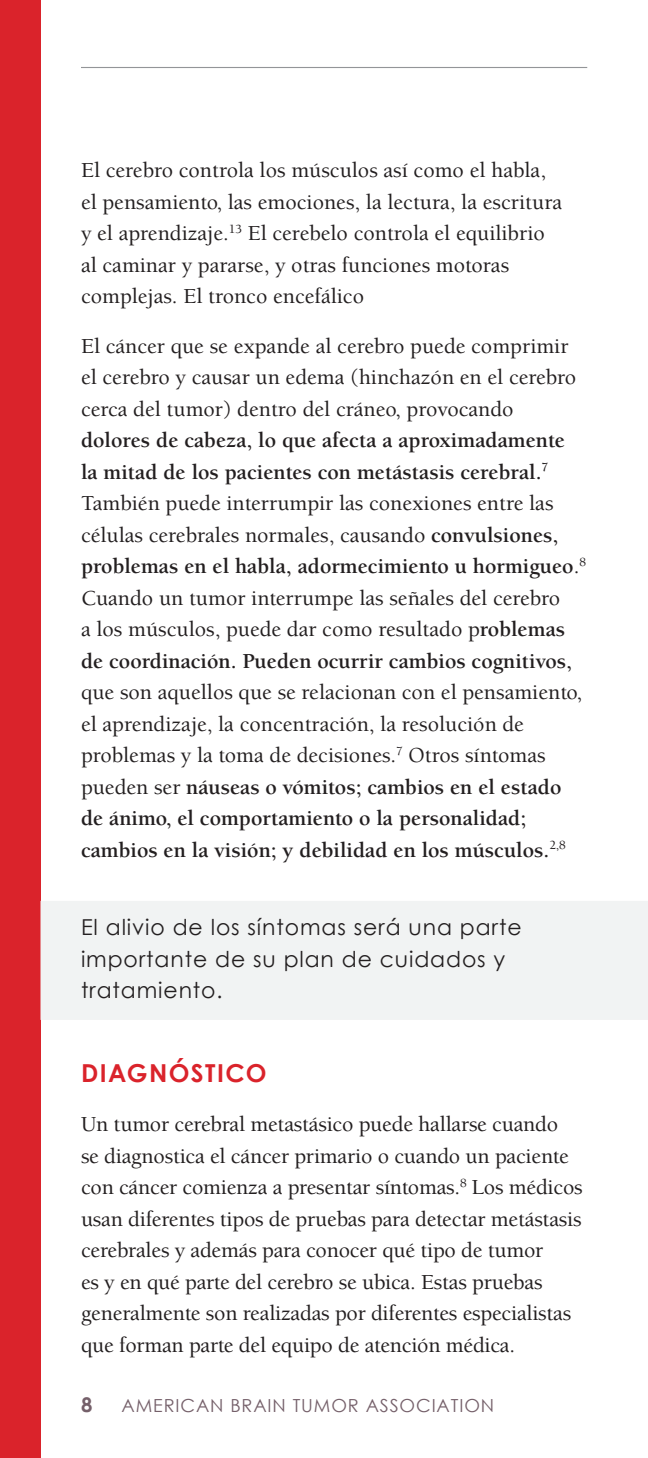
<style>
.page{position:relative;width:648px;height:1458px;background:#fff}
.page>*{position:absolute;margin:0;border:0;box-sizing:border-box;transform-origin:0 0}
.subhead_1{font:700 24.75px "Century Gothic";letter-spacing:.055em;color:#da232b}
.body_text_p8_before{font:500 22.05px/31.5px "Berkeley Pro";color:#231f20}
.body_text_p8_before-2{font:22.05px/31.5px "Century Gothic";letter-spacing:.04em;color:#231f20}
.t1{font:700 20.25px "Century Gothic";color:#75606a}
.t2{font:18px "Century Gothic";letter-spacing:.05em;color:#75606a}
.s1{font-weight:700}
</style>
<div class="page">
<div style="left:0;top:0;width:40px;height:1458px;background:#da232b"></div>
<hr style="left:81px;top:67px;width:506px;height:1px;background:#939598">
<div style="left:41px;top:901px;width:607px;height:119px;background:#f1f3f3"></div>
<p class="body_text_p8_before" style="left:81px;top:154px;width:483px">El cerebro controla los músculos así como el habla, el pensamiento, las emociones, la lectura, la escritura y el aprendizaje.<sup>13</sup> El cerebelo controla el equilibrio al caminar y pararse, y otras funciones motoras complejas. El tronco encefálico</p>
<p class="body_text_p8_before" style="left:81px;top:330px;width:507px">El cáncer que se expande al cerebro puede comprimir el cerebro y causar un edema (hinchazón en el cerebro cerca del tumor) dentro del cráneo, provocando <span class="s1">dolores de cabeza, lo que afecta a aproximadamente la mitad de los pacientes con metástasis cerebral.</span><sup>7<br></sup>También puede interrumpir las conexiones entre las células cerebrales normales, causando <span class="s1">convulsiones, problemas en el habla, adormecimiento u hormigueo</span>.<sup>8<br></sup>Cuando un tumor interrumpe las señales del cerebro<br>a los músculos, puede dar como resultado p<span class="s1">roblemas de coordinación. Pueden ocurrir cambios cognitivos, </span>que son aquellos que se relacionan con el pensamiento, el aprendizaje, la concentración, la resolución de problemas y la toma de decisiones.<sup>7</sup> Otros síntomas pueden ser <span class="s1">náuseas o vómitos; cambios en el estado de ánimo, el comportamiento o la personalidad; cambios en la visión; y debilidad en los músculos.</span><sup>2,8</sup></p>
<p class="body_text_p8_before-2" style="left:81px;top:911px;width:442px">El alivio de los síntomas será una parte importante de su plan de cuidados y tratamiento.</p>
<p class="subhead_1" style="left:81px;top:1054px;width:187px">DIAGNÓSTICO</p>
<p class="body_text_p8_before" style="left:81px;top:1108px;width:503px">Un tumor cerebral metastásico puede hallarse cuando<br>se diagnostica el cáncer primario o cuando un paciente con cáncer comienza a presentar síntomas.<sup>8</sup> Los médicos usan diferentes tipos de pruebas para detectar metástasis cerebrales y además para conocer qué tipo de tumor<br>es y en qué parte del cerebro se ubica. Estas pruebas generalmente son realizadas por diferentes especialistas que forman parte del equipo de atención médica.</p>
<p class="t1" style="left:81px;top:1390px;width:13px">8</p>
<p class="t2" style="left:122px;top:1393px;width:374px">AMERICAN BRAIN TUMOR ASSOCIATION</p>
</div>
